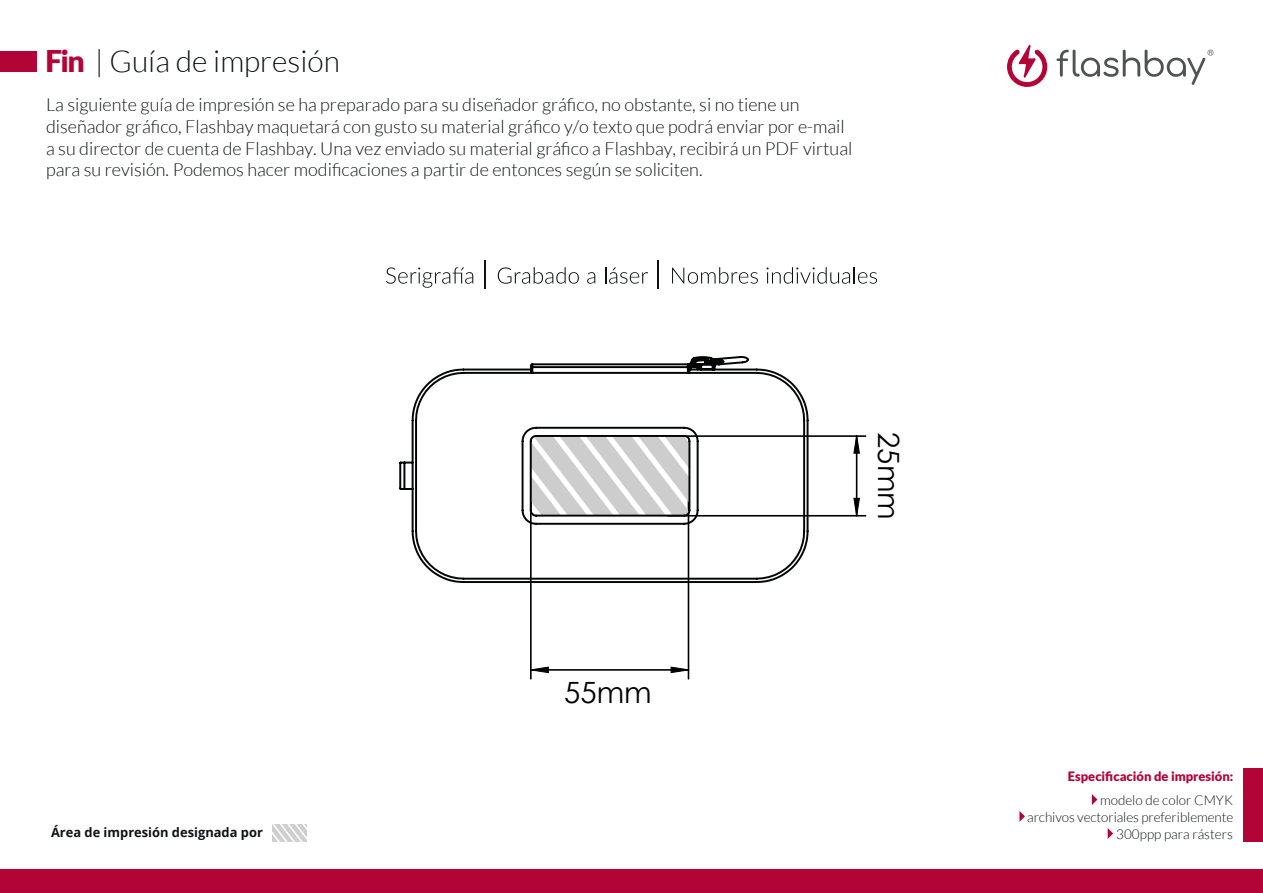
<style>
.page{position:relative;width:1263px;height:893px;background:#fff}
.page>*{position:absolute;margin:0;border:0;box-sizing:border-box;transform-origin:0 0}
.t1{font:300 30px "Lato";color:#101315}
.t2{font:29.25px "Century Gothic";color:#000002}
.t3{font:300 18px/21.6px "Lato";color:#101315}
.t4{font:300 13.5px/17.2px "Lato";letter-spacing:-.005em;color:#101315;text-align:right}
.t5{font:700 12.9px "Open Sans";color:#101315}
.t6{font:900 12.9px "Lato";color:#b30437}
.s1{font-weight:900;color:#b30437}
</style>
<div class="page">
<svg style="left:273px;top:824px;width:34px;height:17px"></svg>
<div style="left:1px;top:869px;width:1262px;height:24px;background:#b30437"></div>
<svg style="left:1007px;top:44px;width:40px;height:43px"></svg>
<svg style="left:1057px;top:50px;width:156px;height:35px"></svg>
<div style="left:0;top:51px;width:37px;height:21px;background:#b30437"></div>
<div style="left:1244px;top:768px;width:19px;height:73px;background:#b30437"></div>
<svg style="left:1092px;top:794px;width:5px;height:11px"></svg>
<svg style="left:1020px;top:811px;width:5px;height:11px"></svg>
<svg style="left:1108px;top:828px;width:5px;height:11px"></svg>
<svg style="left:386px;top:267px;width:87px;height:21px"></svg>
<svg style="left:484px;top:261px;width:1px;height:28px"></svg>
<svg style="left:498px;top:267px;width:81px;height:17px"></svg>
<svg style="left:587px;top:272px;width:8px;height:12px"></svg>
<svg style="left:605px;top:267px;width:43px;height:17px"></svg>
<hr style="left:657px;top:261px;width:2px;height:28px;background:#101315">
<svg style="left:672px;top:267px;width:86px;height:17px"></svg>
<svg style="left:767px;top:267px;width:110px;height:17px"></svg>
<hr style="left:856px;top:436px;width:1px;height:80px;background:#000002">
<hr style="left:668px;top:435px;width:198px;height:2px;background:#000002">
<hr style="left:668px;top:515px;width:198px;height:1px;background:#000002">
<svg style="left:853px;top:435px;width:8px;height:19px"></svg>
<svg style="left:853px;top:497px;width:8px;height:20px"></svg>
<hr style="left:531px;top:669px;width:158px;height:2px;background:#000002">
<hr style="left:688px;top:495px;width:1px;height:184px;background:#000002">
<hr style="left:530px;top:495px;width:2px;height:184px;background:#000002">
<svg style="left:670px;top:666px;width:20px;height:8px"></svg>
<svg style="left:531px;top:666px;width:18px;height:8px"></svg>
<svg style="left:399px;top:356px;width:411px;height:228px"></svg>
<h1 class="t1" style="left:45px;top:45px;width:296px"><span class="s1">Fin</span> | Guía de impresión</h1>
<p class="t3" style="left:46px;top:94px;width:808px">La siguiente guía de impresión se ha preparado para su diseñador gráfico, no obstante, si no tiene un diseñador gráfico, Flashbay maquetará con gusto su material gráfico y/o texto que podrá enviar por e-mail a su director de cuenta de Flashbay. Una vez enviado su material gráfico a Flashbay, recibirá un PDF virtual para su revisión. Podemos hacer modificaciones a partir de entonces según se soliciten.</p>
<p class="t5" style="left:51px;top:823px;width:213px">Área de impresión designada por</p>
<h2 class="t2" style="left:564px;top:672px;width:89px">55mm</h2>
<h2 class="t2" style="left:909px;top:432px;width:89px;rotate:90deg">25mm</h2>
<p class="t6" style="left:1068px;top:769px;width:167px">Especificación de impresión:</p>
<p class="t4" style="left:1027px;top:791px;width:208px">modelo de color CMYK<br>archivos vectoriales preferiblemente<br>300ppp para rásters</p>
</div>
